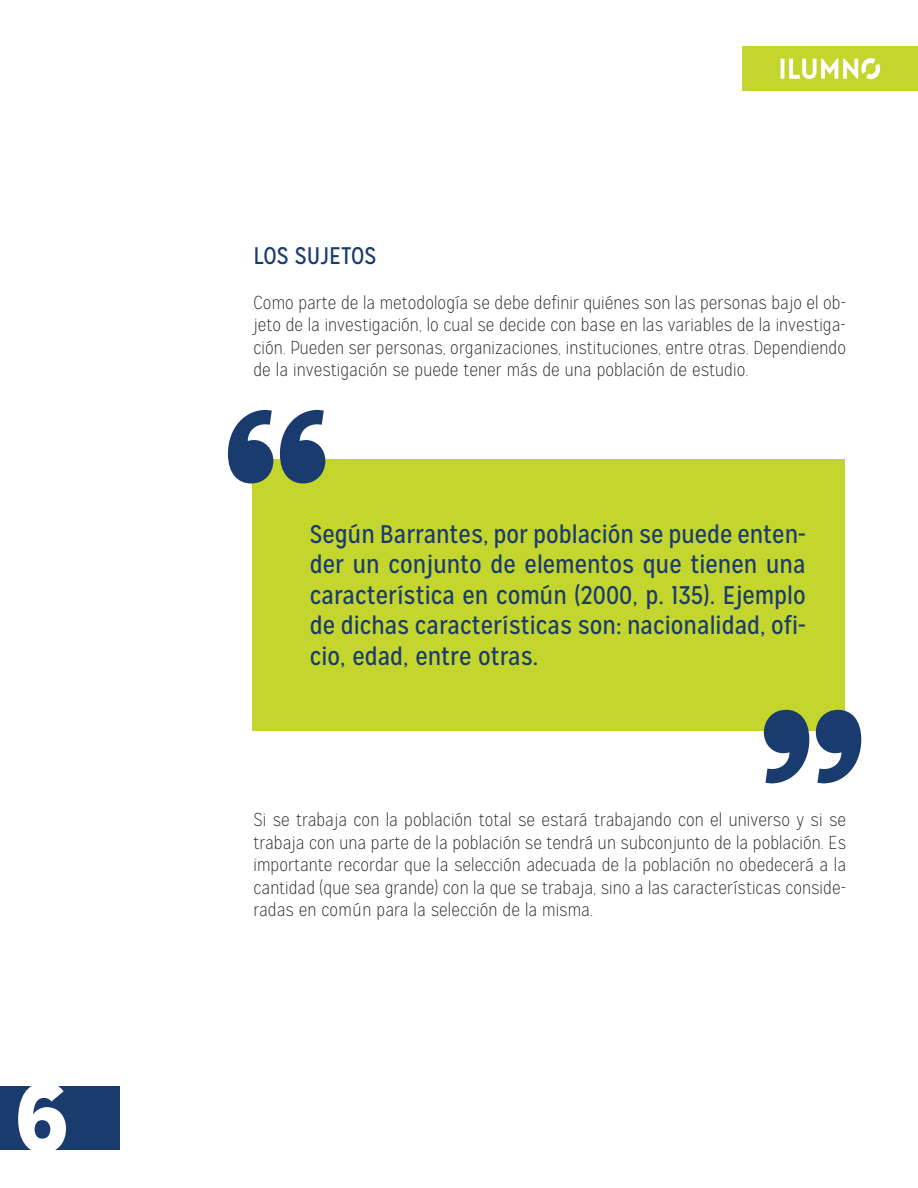
<style>
.page{position:relative;width:918px;height:1188px;background:#fff}
.page>*{position:absolute;margin:0;border:0;box-sizing:border-box;transform-origin:0 0}
.t1{font:900 225px "Mission Gothic";color:#193b6d}
.t2{font:900 97.5px "Mission Gothic";color:#fff}
.t3{font:25.5px/30.6px "Mission Gothic";color:#193b6d;text-align:justify}
.t4{font:24px "Mission Gothic";color:#193b6d}
.t5{font:100 18.75px/22.5px "Mission Gothic";letter-spacing:.005em;color:#231f20;text-align:justify}
</style>
<div class="page">
<div style="left:0;top:1087px;width:120px;height:63px;background:#193b6d"></div>
<div style="left:743px;top:46px;width:175px;height:45px;background:#c4d62e"></div>
<svg style="left:781px;top:58px;width:99px;height:21px"></svg>
<div style="left:252px;top:459px;width:593px;height:272px;background:#c4d62e"></div>
<h2 class="t2" style="left:16px;top:1054px;width:53px">6</h2>
<p class="t4" style="left:254px;top:241px;width:124px">LOS SUJETOS</p>
<p class="t5" style="left:254px;top:291px;width:594px">Como parte de la metodología se debe definir quiénes son las personas bajo el ob&shy;jeto de la investigación, lo cual se decide con base en las variables de la investiga&shy;ción. Pueden ser personas, organizaciones, instituciones, entre otras. Dependiendo de la investigación se puede tener más de una población de estudio.</p>
<h1 class="t1" style="left:222px;top:345px;width:109px">“</h1>
<h3 class="t3" style="left:310px;top:519px;width:498px">Según Barrantes, por población se puede enten&shy;der un conjunto de elementos que tienen una característica en común (2000, p. 135). Ejemplo de dichas características son: nacionalidad, ofi&shy;cio, edad, entre otras.</h3>
<h1 class="t1" style="left:759px;top:645px;width:110px">”</h1>
<p class="t5" style="left:254px;top:809px;width:594px">Si se trabaja con la población total se estará trabajando con el universo y si se trabaja con una parte de la población se tendrá un subconjunto de la población. Es importante recordar que la selección adecuada de la población no obedecerá a la cantidad (que sea grande) con la que se trabaja, sino a las características conside&shy;radas en común para la selección de la misma.</p>
</div>
